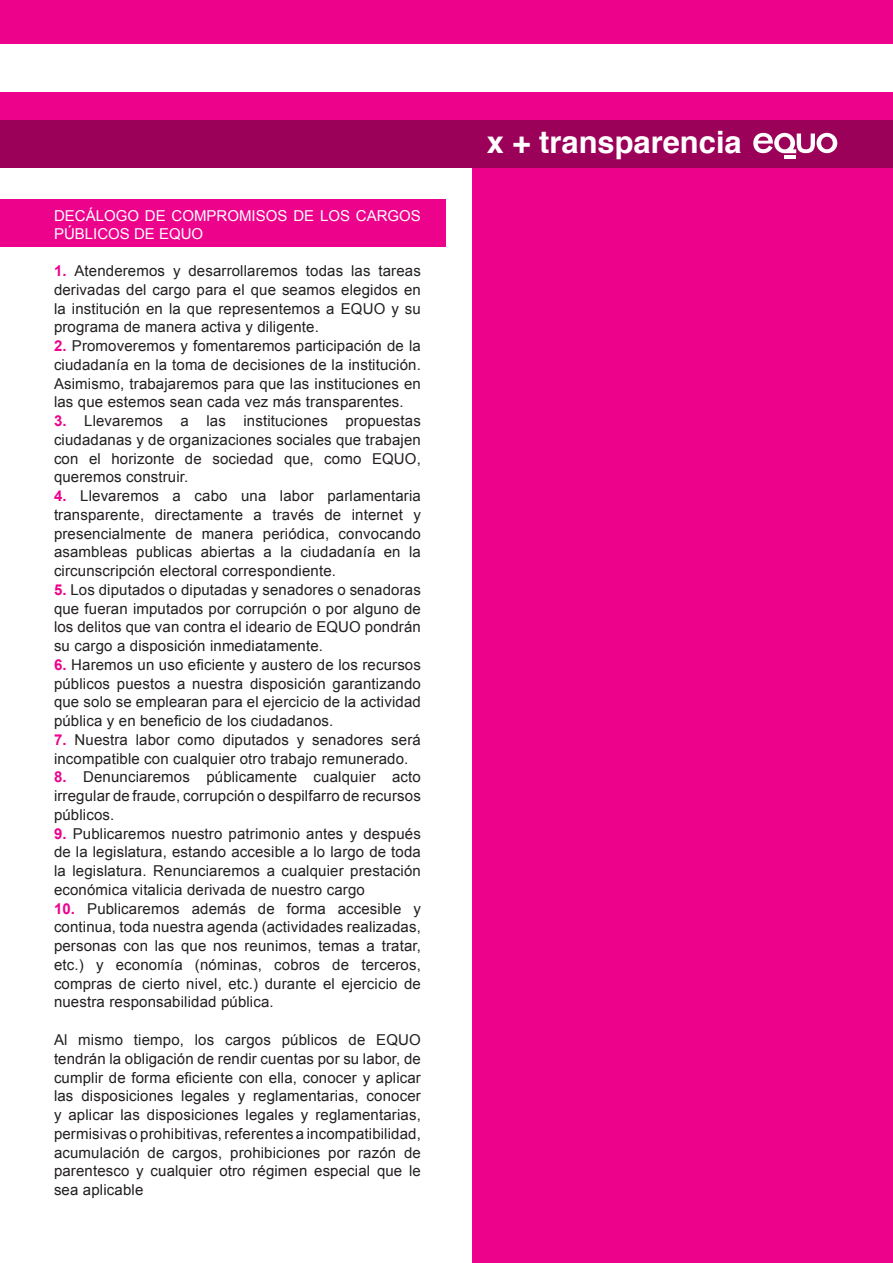
<style>
.page{position:relative;width:893px;height:1263px;background:#fff}
.page>*{position:absolute;margin:0;border:0;box-sizing:border-box;transform-origin:0 0}
.t1{font:700 30.9px "Helvetica";color:#fff}
.t2{font:15px/18.8px "Arial";letter-spacing:.01em;color:#231f20;text-align:justify}
.t3{font:15px/18px "Arial";color:#fff}
.s1{font-weight:700;color:#ed028c}
</style>
<div class="page">
<div style="left:0;top:0;width:893px;height:151px;background:#ed028c"></div>
<div style="left:472px;top:0;width:421px;height:1263px;background:#ed028c"></div>
<div style="left:0;top:120px;width:893px;height:48px;background:#9c0159"></div>
<div style="left:0;top:199px;width:445px;height:48px;background:#ed028c"></div>
<div style="left:0;top:44px;width:893px;height:48px;background:#fff"></div>
<svg style="left:753px;top:133px;width:84px;height:20px"></svg>
<hr style="left:785px;top:155px;width:11px;height:4px;background:#fff">
<p class="t3" style="left:54px;top:207px;width:368px">DECÁLOGO DE COMPROMISOS DE LOS CARGOS<br>PÚBLICOS DE EQUO</p>
<p class="t2" style="left:54px;top:262px;width:368px"><span class="s1">1.</span> Atenderemos y desarrollaremos todas las tareas derivadas del cargo para el que seamos elegidos en la institución en la que representemos a EQUO y su programa de manera activa y diligente.</p>
<p class="t2" style="left:54px;top:337px;width:368px"><span class="s1">2.</span> Promoveremos y fomentaremos participación de la ciudadanía en la toma de decisiones de la institución.<br>Asimismo, trabajaremos para que las instituciones en las que estemos sean cada vez más transparentes.</p>
<p class="t2" style="left:54px;top:412px;width:368px"><span class="s1">3.</span> Llevaremos a las instituciones propuestas ciudadanas y de organizaciones sociales que trabajen con el horizonte de sociedad que, como EQUO, queremos construir.</p>
<p class="t2" style="left:54px;top:487px;width:368px"><span class="s1">4.</span> Llevaremos a cabo una labor parlamentaria transparente, directamente a través de internet y presencialmente de manera periódica, convocando asambleas publicas abiertas a la ciudadanía en la circunscripción electoral correspondiente.</p>
<p class="t2" style="left:54px;top:580px;width:368px"><span class="s1">5.</span> Los diputados o diputadas y senadores o senadoras que fueran imputados por corrupción o por alguno de los delitos que van contra el ideario de EQUO pondrán su cargo a disposición inmediatamente.</p>
<p class="t2" style="left:54px;top:655px;width:368px"><span class="s1">6.</span> Haremos un uso eficiente y austero de los recursos públicos puestos a nuestra disposición garantizando que solo se emplearan para el ejercicio de la actividad pública y en beneficio de los ciudadanos.</p>
<p class="t2" style="left:54px;top:730px;width:368px"><span class="s1">7.</span> Nuestra labor como diputados y senadores será incompatible con cualquier otro trabajo remunerado.</p>
<p class="t2" style="left:54px;top:768px;width:368px"><span class="s1">8.</span> Denunciaremos públicamente cualquier acto irregular de fraude, corrupción o despilfarro de recursos públicos.</p>
<p class="t2" style="left:54px;top:824px;width:368px"><span class="s1">9.</span> Publicaremos nuestro patrimonio antes y después de la legislatura, estando accesible a lo largo de toda la legislatura. Renunciaremos a cualquier prestación económica vitalicia derivada de nuestro cargo</p>
<p class="t2" style="left:54px;top:899px;width:368px"><span class="s1">10.</span> Publicaremos además de forma accesible y continua, toda nuestra agenda (actividades realizadas, personas con las que nos reunimos, temas a tratar, etc.) y economía (nóminas, cobros de terceros, compras de cierto nivel, etc.) durante el ejercicio de nuestra responsabilidad pública.</p>
<p class="t2" style="left:54px;top:1030px;width:368px">Al mismo tiempo, los cargos públicos de EQUO tendrán la obligación de rendir cuentas por su labor, de cumplir de forma eficiente con ella, conocer y aplicar las disposiciones legales y reglamentarias, conocer y aplicar las disposiciones legales y reglamentarias, permisivas o prohibitivas, referentes a incompatibilidad, acumulación de cargos, prohibiciones por razón de parentesco y cualquier otro régimen especial que le sea aplicable</p>
<p class="t1" style="left:487px;top:117px;width:256px">x + transparencia</p>
</div>
